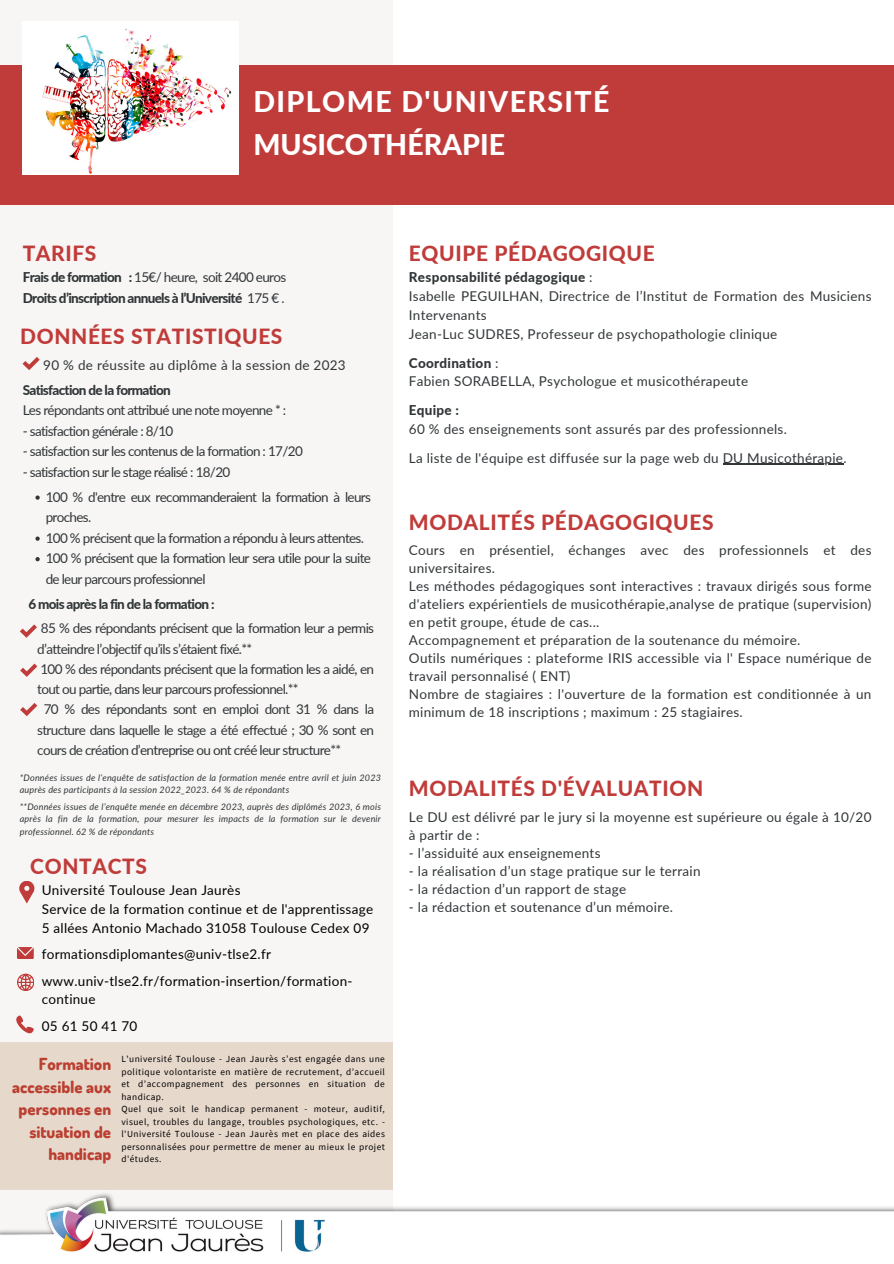
<style>
.page{position:relative;width:894px;height:1264px;background:#fff}
.page>*{position:absolute;margin:0;border:0;box-sizing:border-box;transform-origin:0 0}
.t1{font:800 28.5px "Lato";letter-spacing:.05em;color:#fff}
.t2{font:800 28.5px "Lato";color:#fff}
.t3{font:800 21px "Lato";letter-spacing:.03em;color:#c03c3a}
.t4{font:800 16.5px/22.5px "Dosis";color:#ba3f31;text-align:right}
.t5{font:13.5px/18px "Lato";letter-spacing:.02em;color:#313638}
.t6{font:13.5px/20.5px "Lato";letter-spacing:-.05em;color:#313638}
.t7{font:13.5px/18.5px "Lato";letter-spacing:.02em;color:#000}
.t8{font:800 13.5px/20.2px "Lato";letter-spacing:-.05em;color:#313638}
.t9{font:9.3px/12.5px "Source Sans Pro";letter-spacing:.05em;color:#000;text-align:justify}
.t10{font:italic 9px/12.5px "Lato";letter-spacing:.02em;color:#313638}
.s1{font-weight:400}
.s2{font-weight:800}
</style>
<div class="page">
<div style="left:0;top:0;width:392px;height:1240px;background:#f8f6f5"></div>
<div style="left:0;top:65px;width:893px;height:140px;background:#c03c3a"></div>
<div style="left:0;top:1042px;width:392px;height:147px;background:#e7d8cc"></div>
<svg style="left:23px;top:357px;width:16px;height:13px"></svg>
<hr style="left:722px;top:464px;width:121px;height:1px;background:#313638">
<img style="left:23px;top:29px;width:216px;height:146px">
<svg style="left:19px;top:881px;width:15px;height:22px"></svg>
<svg style="left:17px;top:947px;width:17px;height:12px"></svg>
<svg style="left:16px;top:1015px;width:18px;height:18px"></svg>
<svg style="left:17px;top:973px;width:17px;height:17px"></svg>
<svg style="left:35px;top:495px;width:5px;height:5px"></svg>
<svg style="left:35px;top:536px;width:5px;height:5px"></svg>
<svg style="left:35px;top:557px;width:5px;height:4px"></svg>
<svg style="left:20px;top:624px;width:17px;height:13px"></svg>
<svg style="left:20px;top:663px;width:17px;height:14px"></svg>
<svg style="left:20px;top:703px;width:17px;height:13px"></svg>
<img style="left:0;top:1189px;width:893px;height:63px">
<p class="t1" style="left:253px;top:84px;width:357px">DIPLOME D'UNIVERSITÉ</p>
<h2 class="t2" style="left:253px;top:127px;width:253px">MUSICOTHÉRAPIE</h2>
<h5 class="t3" style="left:23px;top:240px;width:75px">TARIFS</h5>
<p class="t8" style="left:23px;top:267px;width:265px">Frais de formation : <span class="s1">15€/ heure, soit 2400 euros<br></span>Droits d’inscription annuels à l’Université <span class="s1">175 € .</span></p>
<h5 class="t3" style="left:20px;top:323px;width:264px">DONNÉES STATISTIQUES</h5>
<h5 class="t6" style="left:23px;top:379px;width:265px"><span class="s2">Satisfaction de la formation<br></span>Les répondants ont attribué une note moyenne * :</h5>
<h5 class="t6" style="left:23px;top:420px;width:152px">- satisfaction générale : 8/10</h5>
<h5 class="t6" style="left:23px;top:441px;width:281px">- satisfaction sur les contenus de la formation : 17/20</h5>
<h5 class="t6" style="left:23px;top:461px;width:209px">- satisfaction sur le stage réalisé : 18/20</h5>
<h3 class="t6" style="left:46px;top:486px;width:327px">100 % d'entre eux recommanderaient la formation à leurs proches.</h3>
<p class="t6" style="left:46px;top:527px;width:320px">100 % précisent que la formation a répondu à leurs attentes.</p>
<p class="t6" style="left:46px;top:548px;width:327px">100 % précisent que la formation leur sera utile pour la suite de leur parcours professionnel</p>
<h1 class="t6" style="left:41px;top:618px;width:334px">85 % des répondants précisent que la formation leur a permis</h1>
<h1 class="t6" style="left:37px;top:638px;width:216px">d’atteindre l’objectif qu’ils s’étaient fixé.**</h1>
<h1 class="t6" style="left:40px;top:658px;width:335px">100 % des répondants précisent que la formation les a aidé, en</h1>
<h1 class="t6" style="left:37px;top:678px;width:263px">tout ou partie, dans leur parcours professionnel.**</h1>
<h1 class="t6" style="left:44px;top:699px;width:332px">70 % des répondants sont en emploi dont 31 % dans la</h1>
<h1 class="t6" style="left:37px;top:719px;width:338px">structure dans laquelle le stage a été effectué ; 30 % sont en</h1>
<h1 class="t6" style="left:37px;top:739px;width:305px">cours de création d’entreprise ou ont créé leur structure**</h1>
<h1 class="t10" style="left:20px;top:771px;width:362px">*Données issues de l‘enquête de satisfaction de la formation menée entre avril et juin 2023 auprès des participants à la session 2022_2023. 64 % de répondants</h1>
<h2 class="t10" style="left:20px;top:800px;width:362px;text-align:justify">**Données issues de l’enquête menée en décembre 2023, auprès des diplômés 2023, 6 mois après la fin de la formation, pour mesurer les impacts de la formation sur le devenir professionnel. 62 % de répondants</h2>
<h4 class="t5" style="left:43px;top:356px;width:304px">90 % de réussite au diplôme à la session de 2023</h4>
<h5 class="t8" style="left:28px;top:593px;width:188px">6 mois après la fin de la formation :</h5>
<p class="t3" style="left:30px;top:853px;width:118px">CONTACTS</p>
<p class="t7" style="left:42px;top:881px;width:333px">Université Toulouse Jean Jaurès<br>Service de la formation continue et de l'apprentissage<br>5 allées Antonio Machado 31058 Toulouse Cedex 09</p>
<p class="t7" style="left:42px;top:944px;width:231px">formationsdiplomantes@univ-tlse2.fr</p>
<h5 class="t7" style="left:42px;top:971px;width:312px">www.univ-tlse2.fr/formation-insertion/formation&shy;continue</h5>
<h5 class="t7" style="left:42px;top:1016px;width:97px">05 61 50 41 70</h5>
<p class="t4" style="left:12px;top:1052px;width:100px">Formation accessible aux personnes en situation de handicap</p>
<p class="t9" style="left:121px;top:1052px;width:265px">L'université Toulouse - Jean Jaurès s’est engagée dans une politique volontariste en matière de recrutement, d’accueil et d’accompagnement des personnes en situation de handicap.</p>
<p class="t9" style="left:121px;top:1102px;width:265px">Quel que soit le handicap permanent - moteur, auditif, visuel, troubles du langage, troubles psychologiques, etc. - l'Université Toulouse - Jean Jaurès met en place des aides personnalisées pour permettre de mener au mieux le projet d'études.</p>
<h2 class="t3" style="left:409px;top:240px;width:247px">EQUIPE PÉDAGOGIQUE</h2>
<p class="t5" style="left:409px;top:268px;width:464px;line-height:18.8px"><span class="s2">Responsabilité pédagogique</span> :<br>Isabelle PEGUILHAN, Directrice de l’Institut de Formation des Musiciens Intervenants<br>Jean-Luc SUDRES, Professeur de psychopathologie clinique</p>
<p class="t5" style="left:409px;top:353px;width:340px;line-height:18.8px"><span class="s2">Coordination</span> :<br>Fabien SORABELLA, Psychologue et musicothérapeute</p>
<p class="t5" style="left:409px;top:400px;width:379px;line-height:18.8px"><span class="s2">Equipe :<br></span>60 % des enseignements sont assurés par des professionnels.</p>
<p class="t5" style="left:409px;top:448px;width:439px">La liste de l'équipe est diffusée sur la page web du DU Musicothérapie.</p>
<h5 class="t3" style="left:409px;top:509px;width:306px">MODALITÉS PÉDAGOGIQUES</h5>
<h5 class="t5" style="left:409px;top:541px;width:464px">Cours en présentiel, échanges avec des professionnels et des universitaires.<br>Les méthodes pédagogiques sont interactives : travaux dirigés sous forme d'ateliers expérientiels de musicothérapie,analyse de pratique (supervision) en petit groupe, étude de cas...<br>Accompagnement et préparation de la soutenance du mémoire.<br>Outils numériques : plateforme IRIS accessible via l' Espace numérique de travail personnalisé ( ENT)<br>Nombre de stagiaires : l'ouverture de la formation est conditionnée à un minimum de 18 inscriptions ; maximum : 25 stagiaires.</h5>
<h2 class="t3" style="left:409px;top:774px;width:296px">MODALITÉS D'ÉVALUATION</h2>
<p class="t5" style="left:409px;top:807px;width:464px">Le DU est délivré par le jury si la moyenne est supérieure ou égale à 10/20 à partir de :</p>
<p class="t5" style="left:409px;top:843px;width:193px">- l’assiduité aux enseignements</p>
<p class="t5" style="left:409px;top:861px;width:293px">- la réalisation d’un stage pratique sur le terrain</p>
<p class="t5" style="left:409px;top:879px;width:219px">- la rédaction d’un rapport de stage</p>
<p class="t5" style="left:409px;top:897px;width:266px">- la rédaction et soutenance d’un mémoire.</p>
</div>
